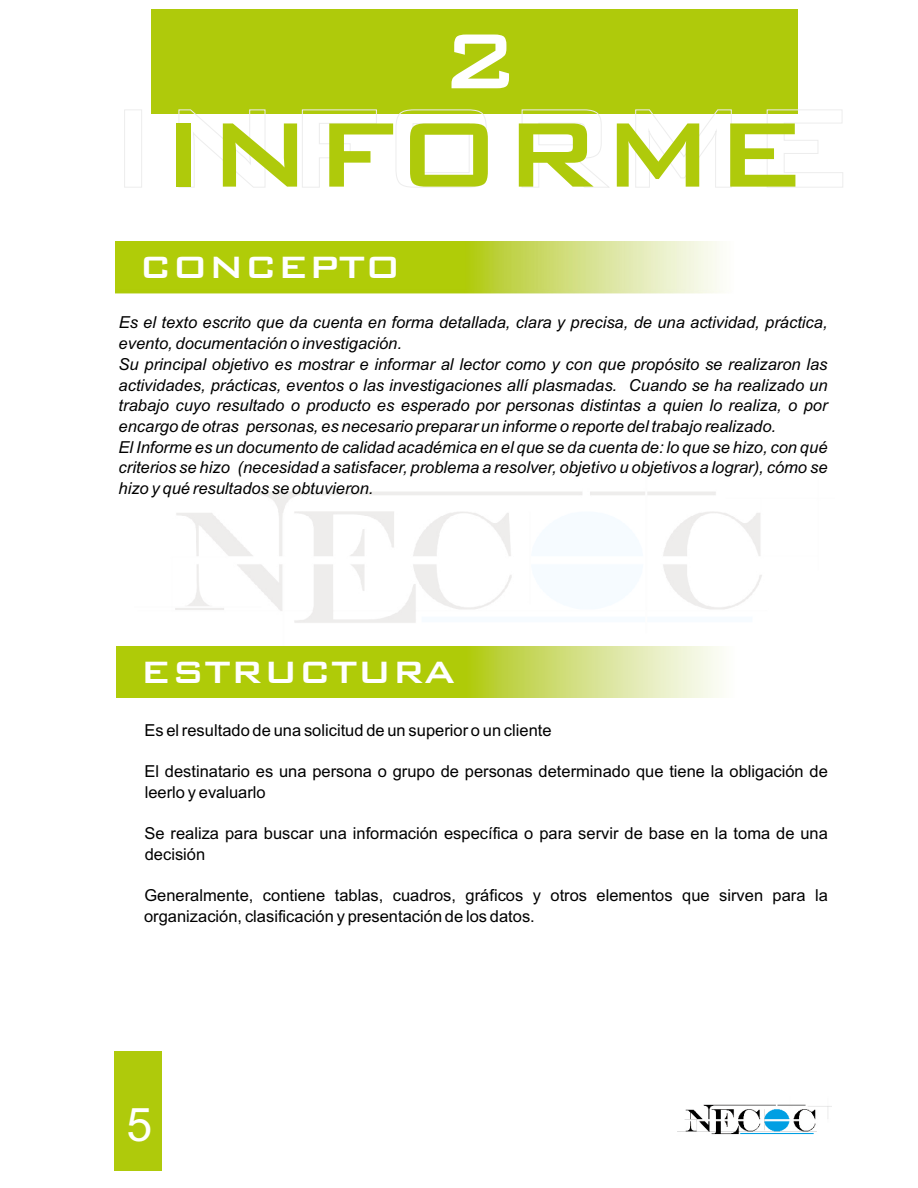
<style>
.page{position:relative;width:918px;height:1188px;background:#fff}
.page>*{position:absolute;margin:0;border:0;box-sizing:border-box;transform-origin:0 0}
.t1{font:500 122.4px "Bank Gothic BT";color:#afca0b}
.t2{font:500 104.25px "Bank Gothic BT";color:#fff}
.t3{font:46.5px "Arial";color:#fff}
.t4{font:500 41.25px "Bank Gothic BT";color:#fff}
.t5{font:italic 16.5px/20.7px "Arial";color:#000}
.t6{font:16.5px/20.7px "Arial";color:#000}
</style>
<div class="page">
<div style="left:114px;top:1052px;width:48px;height:119px;background:#afca0b"></div>
<img style="left:677px;top:1104px;width:155px;height:31px">
<div style="left:151px;top:9px;width:646px;height:105px;background:#afca0b"></div>
<div style="left:124px;top:110px;width:18px;height:77px;border:1px solid #ededed"></div>
<svg style="left:179px;top:110px;width:86px;height:78px"></svg>
<svg style="left:302px;top:110px;width:75px;height:78px"></svg>
<svg style="left:396px;top:110px;width:91px;height:78px"></svg>
<svg style="left:522px;top:110px;width:88px;height:78px"></svg>
<svg style="left:635px;top:110px;width:97px;height:78px"></svg>
<svg style="left:767px;top:110px;width:76px;height:78px"></svg>
<img style="left:116px;top:242px;width:608px;height:51px">
<img style="left:117px;top:646px;width:616px;height:52px">
<h2 class="t2" style="left:440px;top:-16px;width:82px">2</h2>
<h1 class="t1" style="left:160px;top:64px;width:648px">INFORME</h1>
<h3 class="t4" style="left:139px;top:237px;width:263px">CONCEPTO</h3>
<p class="t5" style="left:119px;top:314px;width:711px">Es el texto escrito que da cuenta en forma detallada, clara y precisa, de una actividad, práctica, evento, documentación o investigación.<br>Su principal objetivo es mostrar e informar al lector como y con que propósito se realizaron las actividades, prácticas, eventos o las investigaciones allí plasmadas. Cuando se ha realizado un trabajo cuyo resultado o producto es esperado por personas distintas a quien lo realiza, o por encargo de otras personas, es necesario preparar un informe o reporte del trabajo realizado.<br>El Informe es un documento de calidad académica en el que se da cuenta de: lo que se hizo, con qué criterios se hizo (necesidad a satisfacer, problema a resolver, objetivo u objetivos a lograr), cómo se hizo y qué resultados se obtuvieron.</p>
<h3 class="t4" style="left:140px;top:641px;width:317px">ESTRUCTURA</h3>
<p class="t6" style="left:144px;top:721px;width:409px">Es el resultado de una solicitud de un superior o un cliente</p>
<p class="t6" style="left:144px;top:763px;width:685px">El destinatario es una persona o grupo de personas determinado que tiene la obligación de leerlo y evaluarlo</p>
<p class="t6" style="left:144px;top:825px;width:685px">Se realiza para buscar una información específica o para servir de base en la toma de una decisión</p>
<p class="t6" style="left:144px;top:887px;width:685px">Generalmente, contiene tablas, cuadros, gráficos y otros elementos que sirven para la organización, clasificación y presentación de los datos.</p>
<h3 class="t3" style="left:126px;top:1095px;width:27px">5</h3>
</div>
